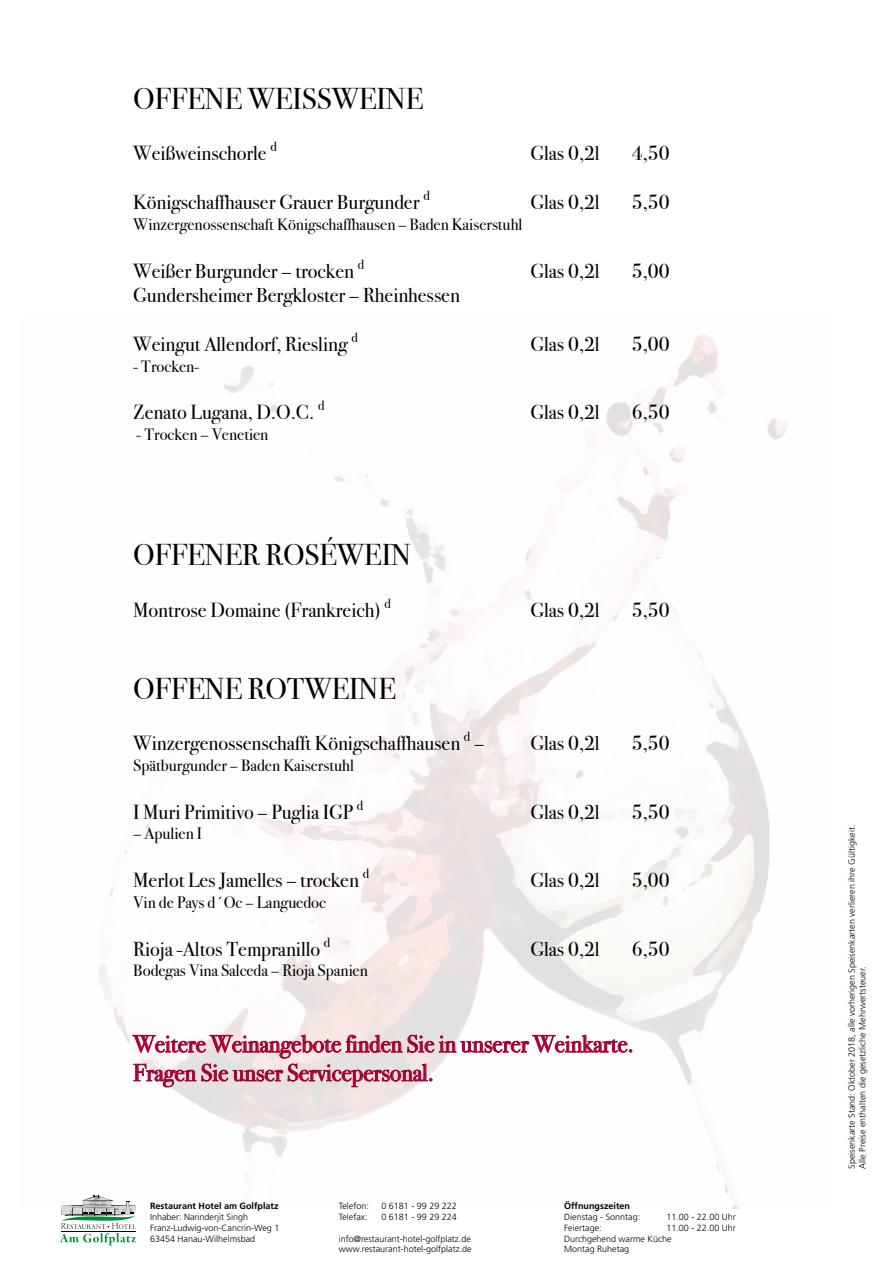
<style>
.page{position:relative;width:893px;height:1263px;background:#fff}
.page>*{position:absolute;margin:0;border:0;box-sizing:border-box;transform-origin:0 0}
.t1{font:30px "Bodoni Svty Two ITCTT";color:#000}
.t2{font:24px/28.8px "Bodoni Svty Two ITCTT";letter-spacing:-.005em;color:#a6002e}
.t3{font:20.4px "Bodoni Svty Two ITCTT";color:#000}
.t4{font:16.5px "Bodoni Svty Two ITCTT";color:#000}
.t5{font:300 9px/10.8px "Frutiger";color:#000}
.t6{font:700 9px "Frutiger";color:#000}
</style>
<div class="page">
<img style="left:98px;top:335px;width:690px;height:873px">
<svg style="left:132px;top:1033px;width:501px;height:58px"></svg>
<svg style="left:60px;top:1195px;width:76px;height:50px"></svg>
<h1 class="t1" style="left:133px;top:74px;width:292px">OFFENE WEISSWEINE</h1>
<p class="t3" style="left:133px;top:137px;width:145px">Weißweinschorle <sup>d</sup></p>
<p class="t3" style="left:530px;top:137px;width:71px">Glas 0,2l</p>
<p class="t3" style="left:632px;top:137px;width:39px">4,50</p>
<p class="t3" style="left:133px;top:185px;width:298px">Königschaffhauser Grauer Burgunder <sup>d</sup></p>
<p class="t3" style="left:530px;top:185px;width:71px">Glas 0,2l</p>
<p class="t3" style="left:632px;top:185px;width:39px">5,50</p>
<p class="t4" style="left:133px;top:211px;width:391px">Winzergenossenschaft Königschaffhausen – Baden Kaiserstuhl</p>
<p class="t3" style="left:133px;top:254px;width:233px">Weißer Burgunder – trocken <sup>d</sup></p>
<p class="t3" style="left:530px;top:254px;width:71px">Glas 0,2l</p>
<p class="t3" style="left:632px;top:254px;width:39px">5,00</p>
<p class="t3" style="left:133px;top:278px;width:328px">Gundersheimer Bergkloster – Rheinhessen</p>
<p class="t3" style="left:133px;top:327px;width:226px">Weingut Allendorf, Riesling <sup>d</sup></p>
<p class="t3" style="left:530px;top:327px;width:71px">Glas 0,2l</p>
<p class="t3" style="left:632px;top:327px;width:39px">5,00</p>
<p class="t4" style="left:133px;top:352px;width:68px">- Trocken-</p>
<p class="t3" style="left:133px;top:395px;width:193px">Zenato Lugana, D.O.C. <sup>d</sup></p>
<p class="t3" style="left:530px;top:395px;width:71px">Glas 0,2l</p>
<p class="t3" style="left:632px;top:395px;width:39px">6,50</p>
<p class="t4" style="left:136px;top:421px;width:134px">- Trocken – Venetien</p>
<h1 class="t1" style="left:133px;top:530px;width:279px">OFFENER ROSÉWEIN</h1>
<p class="t3" style="left:133px;top:593px;width:259px">Montrose Domaine (Frankreich) <sup>d</sup></p>
<p class="t3" style="left:530px;top:593px;width:71px">Glas 0,2l</p>
<p class="t3" style="left:632px;top:593px;width:39px">5,50</p>
<h1 class="t1" style="left:133px;top:664px;width:264px">OFFENE ROTWEINE</h1>
<p class="t3" style="left:133px;top:726px;width:352px">Winzergenossenschafft Königschaffhausen <sup>d</sup> –</p>
<p class="t3" style="left:530px;top:726px;width:71px">Glas 0,2l</p>
<p class="t3" style="left:632px;top:726px;width:39px">5,50</p>
<p class="t4" style="left:133px;top:752px;width:222px">Spätburgunder – Baden Kaiserstuhl</p>
<p class="t3" style="left:133px;top:795px;width:231px">I Muri Primitivo – Puglia IGP <sup>d</sup></p>
<p class="t3" style="left:530px;top:795px;width:71px">Glas 0,2l</p>
<p class="t3" style="left:632px;top:795px;width:39px">5,50</p>
<p class="t4" style="left:133px;top:820px;width:70px">– Apulien I</p>
<p class="t3" style="left:133px;top:863px;width:237px">Merlot Les Jamelles – trocken <sup>d</sup></p>
<p class="t3" style="left:530px;top:863px;width:71px">Glas 0,2l</p>
<p class="t3" style="left:632px;top:863px;width:39px">5,00</p>
<p class="t4" style="left:133px;top:889px;width:194px">Vin de Pays d´Oc – Languedoc</p>
<p class="t3" style="left:133px;top:932px;width:199px">Rioja -Altos Tempranillo <sup>d</sup></p>
<p class="t3" style="left:530px;top:932px;width:71px">Glas 0,2l</p>
<p class="t3" style="left:632px;top:932px;width:39px">6,50</p>
<p class="t4" style="left:133px;top:957px;width:236px">Bodegas Vina Salceda – Rioja Spanien</p>
<p class="t2" style="left:133px;top:1027px;width:502px">Weitere Weinangebote finden Sie in unserer Weinkarte.<br>Fragen Sie unser Servicepersonal.</p>
<p class="t6" style="left:150px;top:1201px;width:130px">Restaurant Hotel am Golfplatz</p>
<p class="t5" style="left:339px;top:1201px;width:32px">Telefon:</p>
<p class="t5" style="left:381px;top:1201px;width:77px">0 6181 - 99 29 222</p>
<p class="t6" style="left:564px;top:1201px;width:67px">Öffnungszeiten</p>
<p class="t5" style="left:150px;top:1211px;width:100px">Inhaber: Narinderjit Singh</p>
<p class="t5" style="left:339px;top:1211px;width:30px">Telefax:</p>
<p class="t5" style="left:381px;top:1211px;width:77px">0 6181 - 99 29 224</p>
<p class="t5" style="left:564px;top:1211px;width:78px">Dienstag - Sonntag:</p>
<p class="t5" style="left:666px;top:1211px;width:71px">11.00 - 22.00 Uhr</p>
<p class="t5" style="left:150px;top:1222px;width:131px">Franz-Ludwig-von-Cancrin-Weg 1</p>
<p class="t5" style="left:564px;top:1222px;width:39px">Feiertage:</p>
<p class="t5" style="left:666px;top:1222px;width:71px">11.00 - 22.00 Uhr</p>
<p class="t5" style="left:150px;top:1233px;width:107px">63454 Hanau-Wilhelmsbad</p>
<p class="t5" style="left:339px;top:1233px;width:134px">info@restaurant-hotel-golfplatz.de</p>
<p class="t5" style="left:564px;top:1233px;width:109px">Durchgehend warme Küche</p>
<p class="t5" style="left:339px;top:1244px;width:134px">www.restaurant-hotel-golfplatz.de</p>
<p class="t5" style="left:564px;top:1244px;width:67px">Montag Ruhetag</p>
<p class="t5" style="left:846px;top:1169px;width:345px;rotate:-90deg">Speisenkarte Stand: Oktober 2018, alle vorherigen Speisenkarten verlieren ihre Gültigkeit.<br>Alle Preise enthalten die gesetzliche Mehrwertsteuer.</p>
</div>
